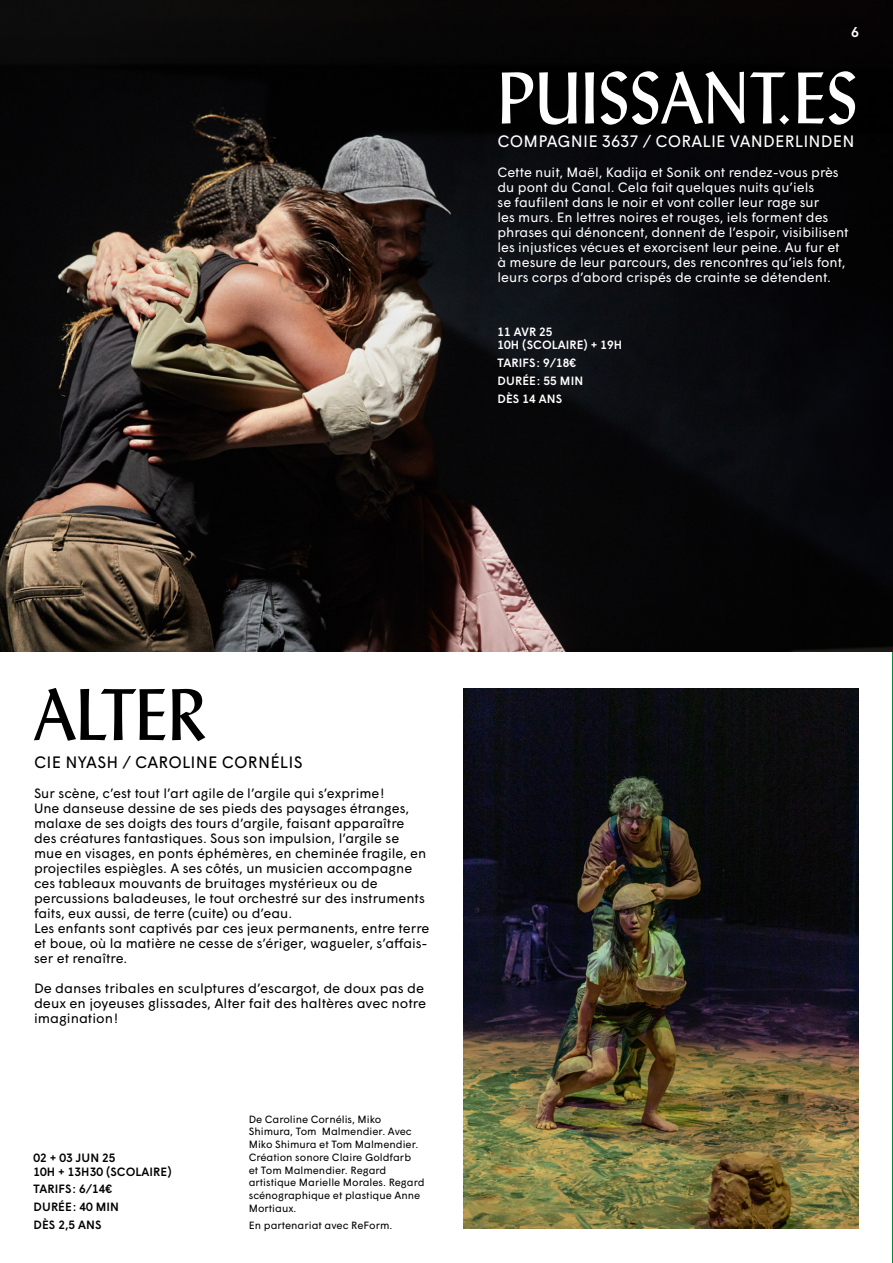
<style>
.page{position:relative;width:893px;height:1263px;background:#fff}
.page>*{position:absolute;margin:0;border:0;box-sizing:border-box;transform-origin:0 0}
.t1{font:72px "Lydian BT";color:#fff}
.t2{font:72px "Lydian BT";color:#000}
.t3{font:16.5px "Wigrum";letter-spacing:.01em;color:#fff}
.t4{font:16.5px "Wigrum";letter-spacing:.01em;color:#000}
.t5{font:500 14.25px "Wigrum";color:#fff}
.t6{font:13.5px/15px "Wigrum";color:#000}
.t7{font:13.5px/15px "Wigrum";color:#fff}
.t8{font:500 12px/17.7px "Wigrum";letter-spacing:.005em;color:#000}
.t9{font:500 12px/17.7px "Wigrum";letter-spacing:.01em;color:#fff}
.t10{font:10.5px/12.8px "Wigrum";color:#000}
</style>
<div class="page">
<hr style="left:892px;top:0;width:1px;height:1263px;background:#008e3d">
<img style="left:1px;top:0;width:891px;height:651px">
<img style="left:463px;top:689px;width:396px;height:540px">
<p class="t5" style="left:851px;top:21px;width:9px">6</p>
<h1 class="t1" style="left:497px;top:52px;width:362px">PUISSANT.ES</h1>
<p class="t3" style="left:498px;top:128px;width:359px">COMPAGNIE 3637 / CORALIE VANDERLINDEN</p>
<p class="t7" style="left:497px;top:164px;width:353px">Cette nuit, Maël, Kadija et Sonik ont rendez-vous près du pont du Canal. Cela fait quelques nuits qu’iels<br>se faufilent dans le noir et vont coller leur rage sur<br>les murs. En lettres noires et rouges, iels forment des phrases qui dénoncent, donnent de l’espoir, visibilisent les injustices vécues et exorcisent leur peine. Au fur et à mesure de leur parcours, des rencontres qu’iels font, leurs corps d’abord crispés de crainte se détendent.</p>
<p class="t9" style="left:497px;top:324px;width:126px;line-height:13.5px">11 AVR 25<br>10H (SCOLAIRE) + 19H</p>
<p class="t9" style="left:498px;top:353px;width:87px">TARIFS : 9/18€<br>DURÉE : 55 MIN<br>DÈS 14 ANS</p>
<h1 class="t2" style="left:34px;top:668px;width:173px">ALTER</h1>
<p class="t4" style="left:34px;top:750px;width:270px">CIE NYASH / CAROLINE CORNÉLIS</p>
<p class="t6" style="left:34px;top:785px;width:397px">Sur scène, c’est tout l’art agile de l’argile qui s’exprime !<br>Une danseuse dessine de ses pieds des paysages étranges, malaxe de ses doigts des tours d’argile, faisant apparaître des créatures fantastiques. Sous son impulsion, l’argile se mue en visages, en ponts éphémères, en cheminée fragile, en projectiles espiègles. A ses côtés, un musicien accompagne ces tableaux mouvants de bruitages mystérieux ou de percussions baladeuses, le tout orchestré sur des instruments faits, eux aussi, de terre (cuite) ou d’eau.<br>Les enfants sont captivés par ces jeux permanents, entre terre et boue, où la matière ne cesse de s’ériger, wagueler, s’affais&shy;ser et renaître.</p>
<p class="t6" style="left:34px;top:980px;width:394px">De danses tribales en sculptures d’escargot, de doux pas de deux en joyeuses glissades, Alter fait des haltères avec notre imagination !</p>
<p class="t8" style="left:33px;top:1150px;width:140px;line-height:13.5px">02 + 03 JUN 25<br>10H + 13H30 (SCOLAIRE)</p>
<p class="t8" style="left:34px;top:1179px;width:87px">TARIFS : 6/14€<br>DURÉE : 40 MIN<br>DÈS 2,5 ANS</p>
<p class="t10" style="left:249px;top:1112px;width:177px">De Caroline Cornélis, Miko<br>Shimura, Tom Malmendier. Avec<br>Miko Shimura et Tom Malmendier.<br>Création sonore Claire Goldfarb<br>et Tom Malmendier. Regard artistique Marielle Morales. Regard scénographique et plastique Anne<br>Mortiaux.</p>
<p class="t10" style="left:249px;top:1218px;width:145px">En partenariat avec ReForm.</p>
</div>
